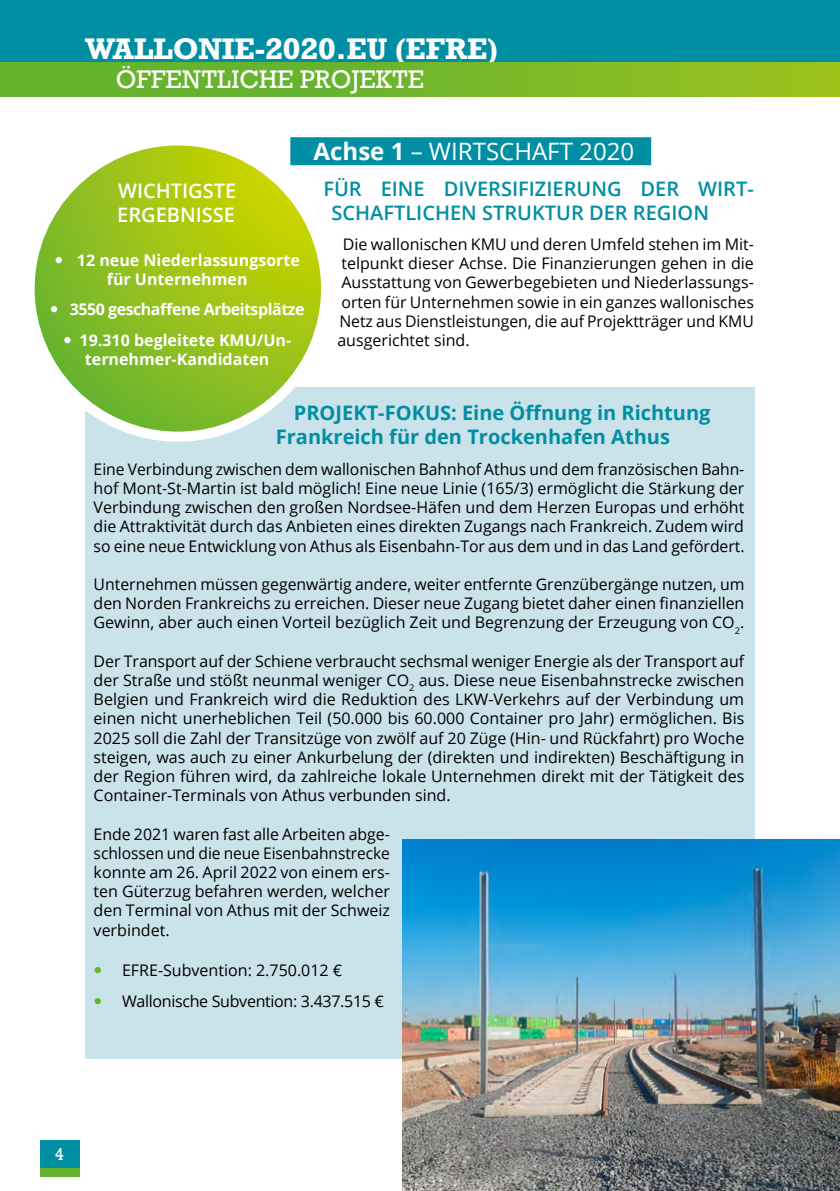
<style>
.page{position:relative;width:840px;height:1191px;background:#fff}
.page>*{position:absolute;margin:0;border:0;box-sizing:border-box;transform-origin:0 0}
.BODY{font:700 28px "Rockwell";color:#fff}
.AXE{font:24px "Open Sans";color:#fff}
.BODY-2{font:24px "Rockwell";color:#fff}
.FOCUS{font:700 20px/24px "Open Sans";color:#008ea3}
.titre_axe{font:600 20px/24px "Open Sans";color:#008ea3}
.t1{font:600 20px/24px "Open Sans";color:#fff}
.BODY___petit{font:16px/19.2px "Open Sans";color:#000;text-align:justify}
.t2{font:700 16px/19.2px "Open Sans";color:#fff}
.BODY___petit-2{font:16px "Open Sans";letter-spacing:-.02em;color:#000}
.t3{font:700 16px "Open Sans";letter-spacing:-.03em;color:#fff}
.t4{font:16px "Rockwell";color:#fff}
.s1{font-weight:700}
</style>
<div class="page">
<div style="left:290px;top:137px;width:360px;height:28px;background:#008ea3"></div>
<div style="left:0;top:0;width:839px;height:62px;background:#008ea3"></div>
<div style="left:0;top:62px;width:839px;height:34px;background:linear-gradient(to right,#59af32,#95c120)"></div>
<div style="left:85px;top:388px;width:669px;height:671px;background:#cae2e9"></div>
<svg style="left:30px;top:140px;width:296px;height:296px;background:#9cc524"></svg>
<div style="left:25px;top:135px;width:306px;height:307px;border:10px solid #fff;border-radius:50%"></div>
<img style="left:403px;top:839px;width:436px;height:352px">
<div style="left:40px;top:1145px;width:51px;height:46px;background:linear-gradient(to right,#fff,#fff)"></div>
<div style="left:40px;top:1140px;width:39px;height:28px;background:#008ea3"></div>
<div style="left:40px;top:1168px;width:39px;height:8px;background:#65b32e"></div>
<svg style="left:56px;top:256px;width:6px;height:7px"></svg>
<svg style="left:51px;top:306px;width:6px;height:7px"></svg>
<svg style="left:64px;top:337px;width:7px;height:6px"></svg>
<p class="BODY" style="left:85px;top:30px;width:414px">WALLONIE-2020.EU (EFRE)</p>
<p class="BODY-2" style="left:116px;top:65px;width:309px">ÖFFENTLICHE PROJEKTE</p>
<p class="t1" style="left:117px;top:178px;width:120px">WICHTIGSTE<br>ERGEBNISSE</p>
<p class="t2" style="left:107px;top:250px;width:194px;text-indent:-30px">12 neue Niederlassungsorte für Unternehmen</p>
<p class="t3" style="left:70px;top:298px;width:236px">3550 geschaffene Arbeitsplätze</p>
<p class="t2" style="left:85px;top:330px;width:208px;text-indent:-5px">19.310 begleitete KMU/Un&shy;ternehmer-Kandidaten</p>
<p class="AXE" style="left:313px;top:135px;width:322px"><span class="s1">Achse 1</span> – WIRTSCHAFT 2020</p>
<p class="titre_axe" style="left:331px;top:176px;width:424px;text-indent:-8px">FÜR EINE DIVERSIFIZIERUNG DER WIRT-<br>SCHAFTLICHEN STRUKTUR DER REGION</p>
<p class="BODY___petit" style="left:337px;top:234px;width:418px;text-indent:5px">Die wallonischen KMU und deren Umfeld stehen im Mit&shy;telpunkt dieser Achse. Die Finanzierungen gehen in die Ausstattung von Gewerbegebieten und Niederlassungs&shy;orten für Unternehmen sowie in ein ganzes wallonisches Netz aus Dienstleistungen, die auf Projektträger und KMU ausgerichtet sind.</p>
<p class="FOCUS" style="left:276px;top:400px;width:436px;text-indent:18px">PROJEKT-FOKUS: Eine Öffnung in Richtung<br>Frankreich für den Trockenhafen Athus</p>
<p class="BODY___petit" style="left:94px;top:459px;width:652px">Eine Verbindung zwischen dem wallonischen Bahnhof Athus und dem französischen Bahn&shy;hof Mont-St-Martin ist bald möglich! Eine neue Linie (165/3) ermöglicht die Stärkung der Verbindung zwischen den großen Nordsee-Häfen und dem Herzen Europas und erhöht die Attraktivität durch das Anbieten eines direkten Zugangs nach Frankreich. Zudem wird so eine neue Entwicklung von Athus als Eisenbahn-Tor aus dem und in das Land gefördert.</p>
<p class="BODY___petit" style="left:94px;top:574px;width:652px">Unternehmen müssen gegenwärtig andere, weiter entfernte Grenzübergänge nutzen, um den Norden Frankreichs zu erreichen. Dieser neue Zugang bietet daher einen finanziellen Gewinn, aber auch einen Vorteil bezüglich Zeit und Begrenzung der Erzeugung von CO<sub>2</sub>.</p>
<p class="BODY___petit" style="left:94px;top:651px;width:652px">Der Transport auf der Schiene verbraucht sechsmal weniger Energie als der Transport auf der Straße und stößt neunmal weniger CO<sub>2</sub> aus. Diese neue Eisenbahnstrecke zwischen Belgien und Frankreich wird die Reduktion des LKW-Verkehrs auf der Verbindung um einen nicht unerheblichen Teil (50.000 bis 60.000 Container pro Jahr) ermöglichen. Bis 2025 soll die Zahl der Transitzüge von zwölf auf 20 Züge (Hin- und Rückfahrt) pro Woche steigen, was auch zu einer Ankurbelung der (direkten und indirekten) Beschäftigung in der Region führen wird, da zahlreiche lokale Unternehmen direkt mit der Tätigkeit des Container-Terminals von Athus verbunden sind.</p>
<p class="BODY___petit" style="left:94px;top:823px;width:298px">Ende 2021 waren fast alle Arbeiten abge&shy;schlossen und die neue Eisenbahnstrecke konnte am 26. April 2022 von einem ers&shy;ten Güterzug befahren werden, welcher den Terminal von Athus mit der Schweiz verbindet.</p>
<p class="BODY___petit" style="left:122px;top:960px;width:222px">EFRE-Subvention: 2.750.012 €</p>
<p class="BODY___petit-2" style="left:122px;top:990px;width:263px">Wallonische Subvention: 3.437.515 €</p>
<p class="t4" style="left:55px;top:1144px;width:11px">4</p>
</div>
